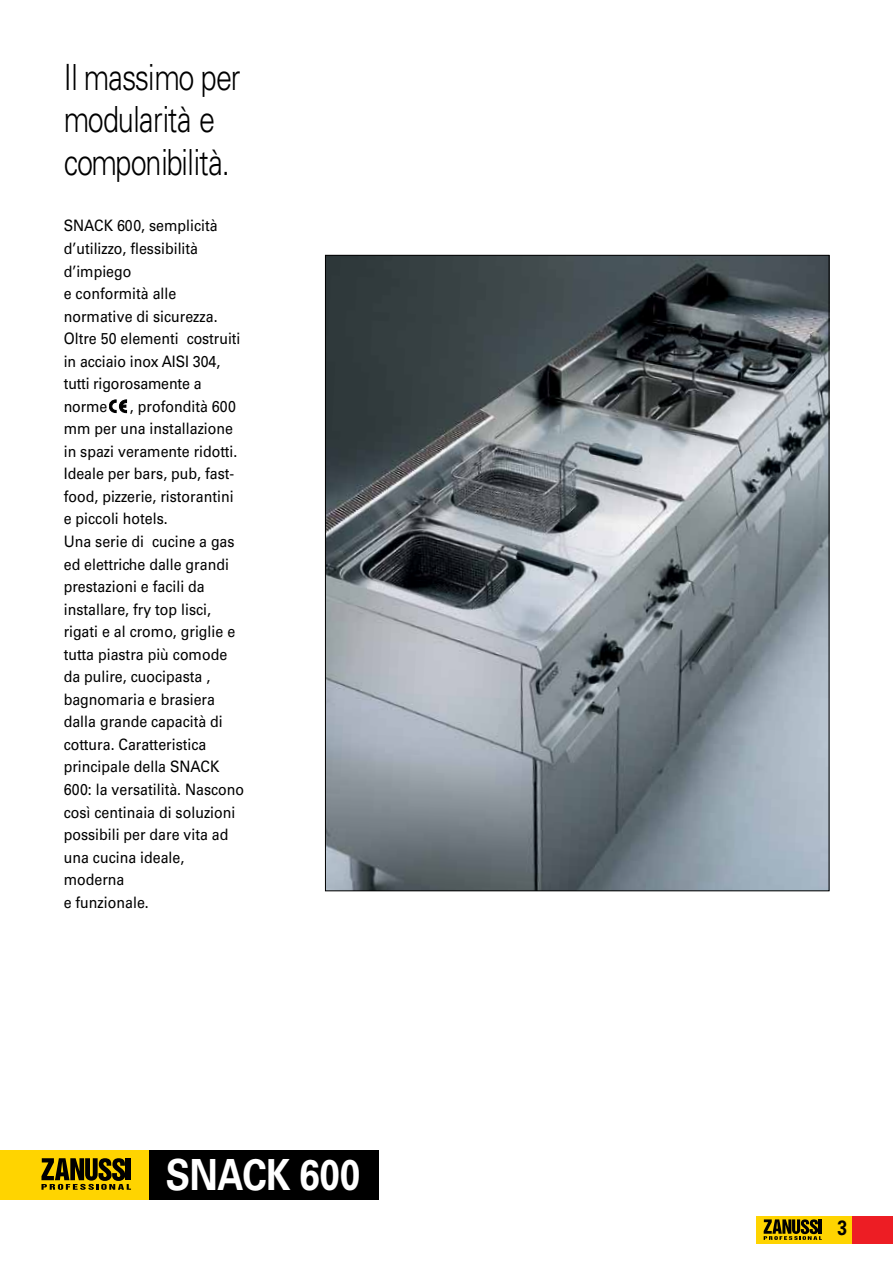
<style>
.page{position:relative;width:893px;height:1263px;background:#fff}
.page>*{position:absolute;margin:0;border:0;box-sizing:border-box;transform-origin:0 0}
.t1{font:700 42.9px "Univers LT Std";color:#fff;scale:.85 1}
.t2{font:300 36px/42.5px "Univers LT Std";letter-spacing:-.03em;color:#000;scale:.8 1}
.t3{font:700 20.7px "Univers LT Std";color:#000;scale:.85 1}
.t4{font:15.75px/22.5px "Univers LT Std";color:#000;scale:.9 1}
</style>
<div class="page">
<div style="left:757px;top:1216px;width:136px;height:28px;background:#ffd400"></div>
<div style="left:853px;top:1216px;width:40px;height:28px;background:#ed1d24"></div>
<svg style="left:764px;top:1219px;width:58px;height:21px"></svg>
<div style="left:149px;top:1150px;width:229px;height:49px;background:#000"></div>
<div style="left:0;top:1150px;width:149px;height:49px;background:#ffd400"></div>
<svg style="left:41px;top:1158px;width:90px;height:32px"></svg>
<img style="left:327px;top:257px;width:500px;height:632px">
<svg style="left:109px;top:400px;width:18px;height:13px"></svg>
<h2 class="t2" style="left:64px;top:56px;width:222px">Il massimo per modularità e componibilità.</h2>
<p class="t4" style="left:64px;top:215px;width:198px">SNACK 600, semplicità d’utilizzo, flessibilità d’impiego<br>e conformità alle normative di sicurezza.<br>Oltre 50 elementi costruiti in acciaio inox AISI 304, tutti rigorosamente a norme</p>
<p class="t4" style="left:64px;top:395px;width:202px;text-indent:66px">, profondità 600 mm per una installazione in spazi veramente ridotti.<br>Ideale per bars, pub, fast&shy;food, pizzerie, ristorantini e piccoli hotels.<br>Una serie di cucine a gas ed elettriche dalle grandi prestazioni e facili da installare, fry top lisci, rigati e al cromo, griglie e tutta piastra più comode da pulire, cuocipasta , bagnomaria e brasiera dalla grande capacità di cottura. Caratteristica principale della SNACK<br>600: la versatilità. Nascono così centinaia di soluzioni possibili per dare vita ad una cucina ideale, moderna<br>e funzionale.</p>
<h1 class="t1" style="left:166px;top:1149px;width:26px">SNACK</h1>
<h1 class="t1" style="left:300px;top:1149px;width:73px">600</h1>
<h3 class="t3" style="left:837px;top:1215px;width:13px">3</h3>
</div>
